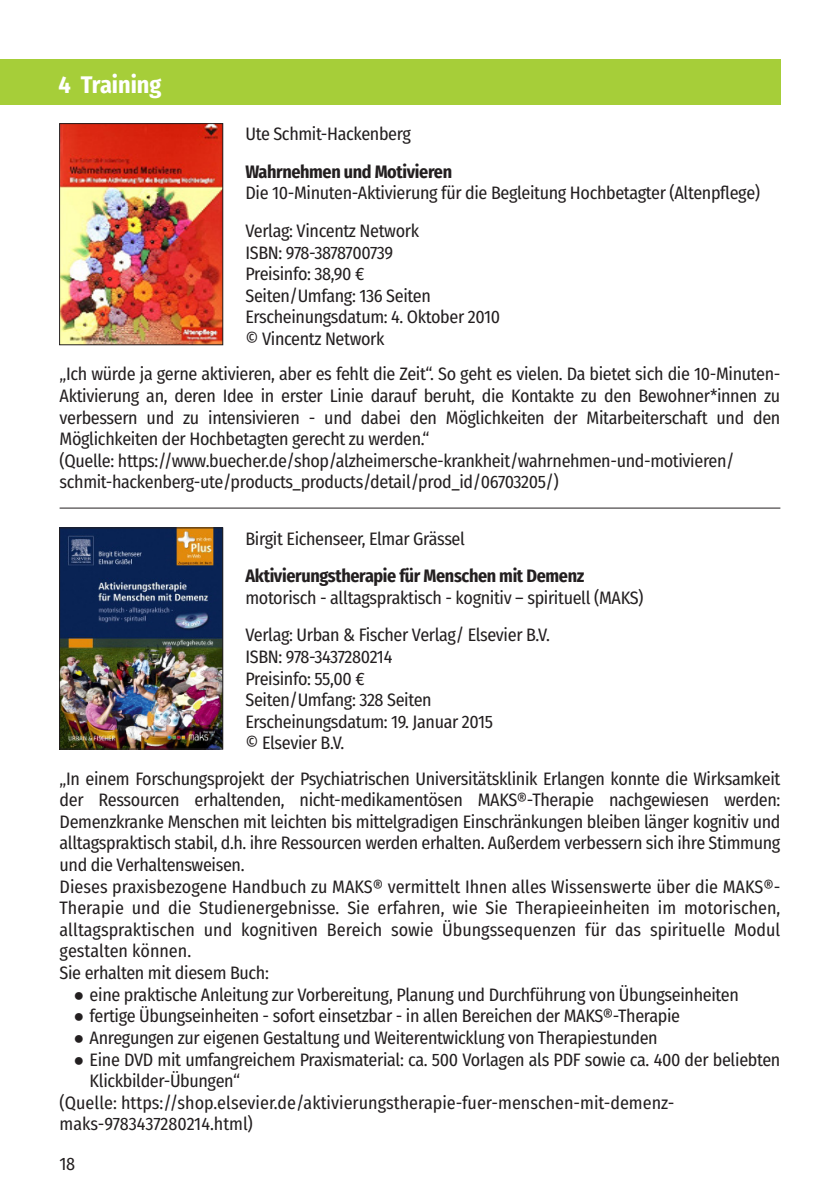
<style>
.page{position:relative;width:840px;height:1191px;background:#fff}
.page>*{position:absolute;margin:0;border:0;box-sizing:border-box;transform-origin:0 0}
.t1{font:700 24px "Fira Sans Condensed";color:#fff}
.t2{font:18px/21.6px "Fira Sans Condensed";letter-spacing:-.02em;color:#231f20}
.t3{font:18px "Fira Sans Condensed";color:#231f20}
.t4{font:700 18px "Fira Sans Condensed";letter-spacing:-.02em;color:#231f20}
.s1{font-family:"Arial"}
</style>
<div class="page">
<div style="left:0;top:60px;width:780px;height:45px;background:#a6ce39"></div>
<img style="left:61px;top:125px;width:160px;height:218px">
<div style="left:59px;top:123px;width:164px;height:222px;border:1px solid #231f20"></div>
<img style="left:61px;top:529px;width:160px;height:218px">
<div style="left:59px;top:527px;width:164px;height:222px;border:1px solid #231f20"></div>
<hr style="left:60px;top:507px;width:720px;height:1px;background:#231f20">
<h1 class="t1" style="left:58px;top:65px;width:104px">4 Training</h1>
<p class="t2" style="left:245px;top:123px;width:167px">Ute Schmit-Hackenberg</p>
<p class="t4" style="left:245px;top:156px;width:208px">Wahrnehmen und Motivieren</p>
<p class="t2" style="left:245px;top:174px;width:516px;line-height:37.6px">Die 10-Minuten-Aktivierung für die Begleitung Hochbetagter (Altenpflege)<br>Verlag: Vincentz Network</p>
<p class="t2" style="left:245px;top:241px;width:256px">ISBN: 978-3878700739<br>Preisinfo: 38,90 €<br>Seiten/Umfang: 136 Seiten<br>Erscheinungsdatum: 4. Oktober 2010 © Vincentz Network</p>
<p class="t2" style="left:60px;top:363px;width:722px">„Ich würde ja gerne aktivieren, aber es fehlt die Zeit“. So geht es vielen. Da bietet sich die 10-Minuten-Aktivierung an, deren Idee in erster Linie darauf beruht, die Kontakte zu den Bewohner*innen zu verbessern und zu intensivieren - und dabei den Möglichkeiten der Mitarbeiterschaft und den Möglichkeiten der Hochbetagten gerecht zu werden.“<br>(Quelle: https://www.buecher.de/shop/alzheimersche-krankheit/wahrnehmen-und-motivieren/ schmit-hackenberg-ute/products_products/detail/prod_id/06703205/)</p>
<p class="t2" style="left:245px;top:527px;width:221px">Birgit Eichenseer, Elmar Grässel</p>
<p class="t4" style="left:245px;top:561px;width:340px">Aktivierungstherapie für Menschen mit Demenz</p>
<p class="t2" style="left:245px;top:578px;width:399px;line-height:37.6px">motorisch - alltagspraktisch - kognitiv – spirituell (MAKS)<br>Verlag: Urban &amp; Fischer Verlag/ Elsevier B.V.</p>
<p class="t2" style="left:245px;top:645px;width:249px">ISBN: 978-3437280214<br>Preisinfo: 55,00 €<br>Seiten/Umfang: 328 Seiten<br>Erscheinungsdatum: 19. Januar 2015 © Elsevier B.V.</p>
<p class="t2" style="left:60px;top:767px;width:722px">„In einem Forschungsprojekt der Psychiatrischen Universitätsklinik Erlangen konnte die Wirksamkeit der Ressourcen erhaltenden, nicht-medikamentösen MAKS®-Therapie nachgewiesen werden:<br>Demenzkranke Menschen mit leichten bis mittelgradigen Einschränkungen bleiben länger kognitiv und alltagspraktisch stabil, d.h. ihre Ressourcen werden erhalten. Außerdem verbessern sich ihre Stimmung und die Verhaltensweisen.<br>Dieses praxisbezogene Handbuch zu MAKS® vermittelt Ihnen alles Wissenswerte über die MAKS®- Therapie und die Studienergebnisse. Sie erfahren, wie Sie Therapieeinheiten im motorischen, alltagspraktischen und kognitiven Bereich sowie Übungssequenzen für das spirituelle Modul gestalten können.<br>Sie erhalten mit diesem Buch:</p>
<p class="t2" style="left:74px;top:983px;width:666px"><span class="s1">●</span> eine praktische Anleitung zur Vorbereitung, Planung und Durchführung von Übungseinheiten</p>
<p class="t2" style="left:74px;top:1004px;width:607px"><span class="s1">●</span> fertige Übungseinheiten - sofort einsetzbar - in allen Bereichen der MAKS®-Therapie</p>
<p class="t2" style="left:74px;top:1026px;width:585px"><span class="s1">●</span> Anregungen zur eigenen Gestaltung und Weiterentwicklung von Therapiestunden</p>
<p class="t2" style="left:74px;top:1048px;width:707px"><span class="s1">●</span> Eine DVD mit umfangreichem Praxismaterial: ca. 500 Vorlagen als PDF sowie ca. 400 der beliebten</p>
<p class="t2" style="left:90px;top:1069px;width:152px">Klickbilder-Übungen“</p>
<p class="t3" style="left:60px;top:1088px;width:616px">(Quelle: https://shop.elsevier.de/aktivierungstherapie-fuer-menschen-mit-demenz-</p>
<p class="t3" style="left:60px;top:1110px;width:194px">maks-9783437280214.html)</p>
<p class="t2" style="left:60px;top:1152px;width:17px">18</p>
</div>
